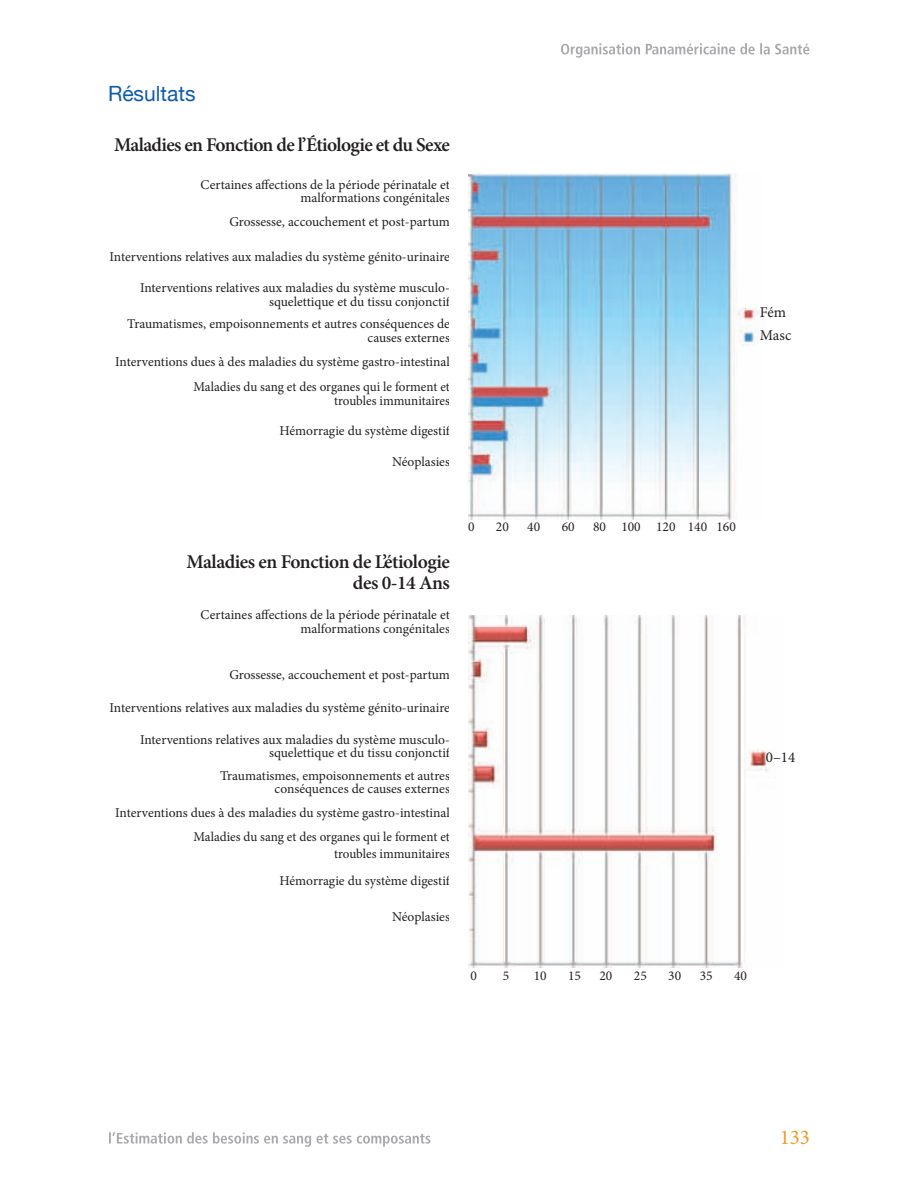
<style>
.page{position:relative;width:918px;height:1188px;background:#fff}
.page>*{position:absolute;margin:0;border:0;box-sizing:border-box;transform-origin:0 0}
.t1{font:21px "Helvetica Neue";color:#105cab}
.t2{font:21px "Minion Pro";color:#f19b24}
.t3{font:600 19.5px/21px "Minion Pro";letter-spacing:-.03em;color:#231f20;text-align:right}
.t4{font:15px/22.5px "Minion Pro";color:#231f20}
.t5{font:13.5px/13.5px "Minion Pro";color:#231f20;text-align:right}
</style>
<div class="page">
<svg style="left:561px;top:43px;width:96px;height:15px"></svg>
<svg style="left:109px;top:1132px;width:111px;height:12px"></svg>
<img style="left:468px;top:173px;width:291px;height:346px">
<img style="left:468px;top:616px;width:307px;height:351px">
<h1 class="t1" style="left:108px;top:81px;width:89px">Résultats</h1>
<h2 class="t3" style="left:114px;top:136px;width:337px">Maladies en Fonction de l’Étiologie et du Sexe</h2>
<p class="t5" style="left:201px;top:179px;width:251px">Certaines affections de la période périnatale et malformations congénitales</p>
<p class="t5" style="left:229px;top:217px;width:222px">Grossesse, accouchement et post-partum</p>
<p class="t5" style="left:109px;top:251px;width:342px">Interventions relatives aux maladies du système génito-urinaire</p>
<p class="t5" style="left:140px;top:283px;width:311px">Interventions relatives aux maladies du système musculo&shy;squelettique et du tissu conjonctif</p>
<p class="t5" style="left:127px;top:319px;width:324px">Traumatismes, empoisonnements et autres conséquences de causes externes</p>
<p class="t5" style="left:115px;top:350px;width:336px;line-height:25.5px">Interventions dues à des maladies du système gastro-intestinal<br>Maladies du sang et des organes qui le forment et</p>
<p class="t5" style="left:334px;top:395px;width:117px">troubles immunitaires</p>
<p class="t5" style="left:280px;top:425px;width:172px">Hémorragie du système digestif</p>
<p class="t5" style="left:392px;top:457px;width:59px">Néoplasies</p>
<p class="t4" style="left:760px;top:302px;width:33px">Fém<br>Masc</p>
<h2 class="t3" style="left:186px;top:553px;width:265px">Maladies en Fonction de L’étiologie des 0-14 Ans</h2>
<p class="t5" style="left:201px;top:610px;width:251px">Certaines affections de la période périnatale et malformations congénitales</p>
<p class="t5" style="left:229px;top:670px;width:222px">Grossesse, accouchement et post-partum</p>
<p class="t5" style="left:109px;top:703px;width:342px">Interventions relatives aux maladies du système génito-urinaire</p>
<p class="t5" style="left:140px;top:734px;width:311px">Interventions relatives aux maladies du système musculo&shy;squelettique et du tissu conjonctif</p>
<p class="t5" style="left:220px;top:770px;width:231px">Traumatismes, empoisonnements et autres conséquences de causes externes</p>
<p class="t5" style="left:115px;top:802px;width:336px;line-height:24px">Interventions dues à des maladies du système gastro-intestinal<br>Maladies du sang et des organes qui le forment et</p>
<p class="t5" style="left:280px;top:841px;width:172px;line-height:27px">troubles immunitaires<br>Hémorragie du système digestif</p>
<p class="t5" style="left:392px;top:911px;width:59px">Néoplasies</p>
<p class="t5" style="left:468px;top:521px;width:8px">0</p>
<p class="t5" style="left:496px;top:521px;width:14px">20</p>
<p class="t5" style="left:527px;top:521px;width:14px">40</p>
<p class="t5" style="left:562px;top:521px;width:14px">60</p>
<p class="t5" style="left:593px;top:521px;width:144px">80 100 120 140 160</p>
<p class="t5" style="left:470px;top:970px;width:8px">0</p>
<p class="t5" style="left:503px;top:970px;width:8px">5</p>
<p class="t5" style="left:534px;top:970px;width:14px">10</p>
<p class="t5" style="left:568px;top:970px;width:14px">15</p>
<p class="t5" style="left:600px;top:970px;width:14px">20</p>
<p class="t5" style="left:634px;top:970px;width:14px">25</p>
<p class="t5" style="left:668px;top:970px;width:14px">30</p>
<p class="t5" style="left:700px;top:970px;width:14px">35</p>
<p class="t5" style="left:734px;top:970px;width:14px">40</p>
<p class="t4" style="left:766px;top:747px;width:31px">0–14</p>
<h1 class="t2" style="left:780px;top:1130px;width:32px">133</h1>
</div>
